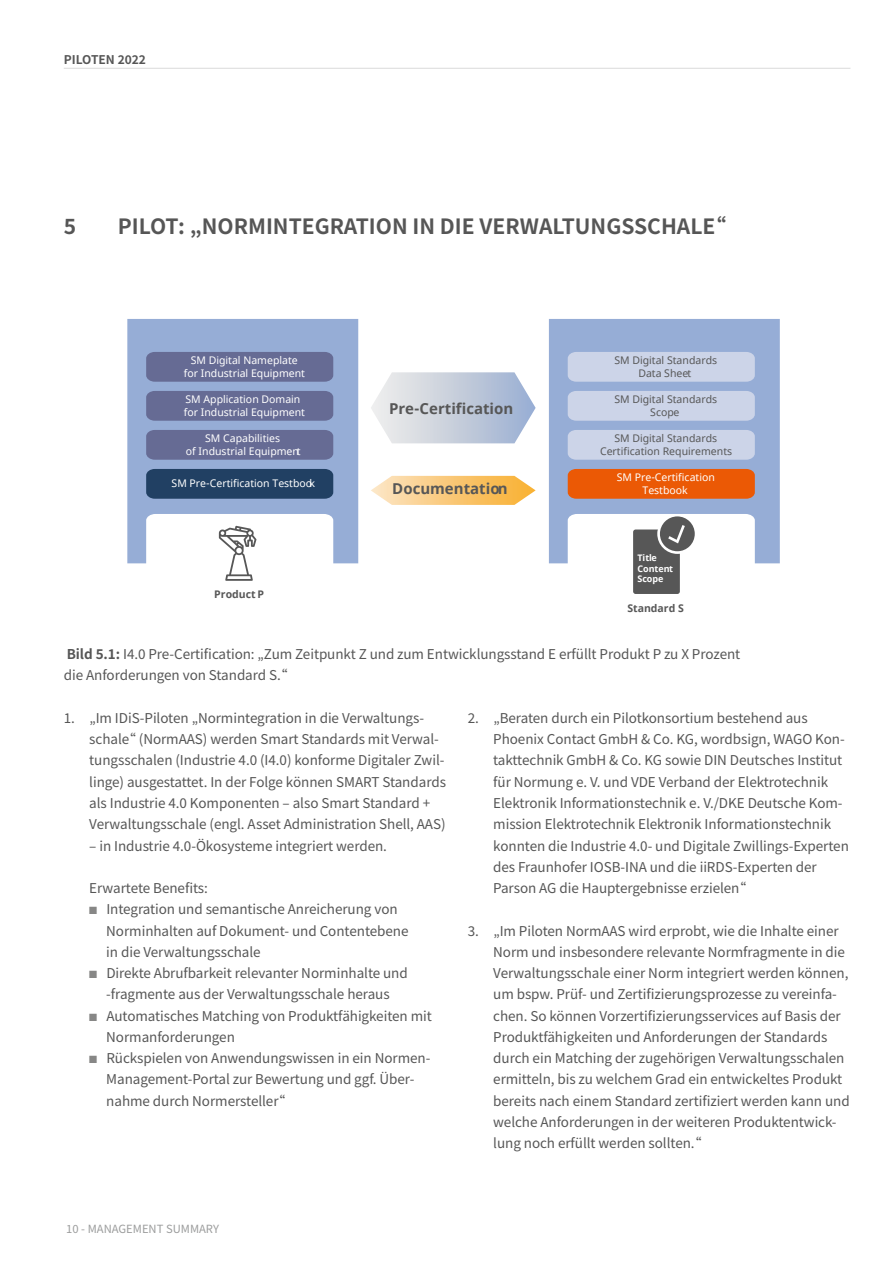
<style>
.page{position:relative;width:893px;height:1263px;background:#fff}
.page>*{position:absolute;margin:0;border:0;box-sizing:border-box;transform-origin:0 0}
._03_1_Titel_H3_14_EI{font:700 21px "Noto Sans TC";color:#565656}
.t1{font:700 15px "Noto Sans";color:#575757}
._06_Fließtext{font:13.5px/21.3px "Noto Sans TC";letter-spacing:-.005em;color:#565656}
._05_KAPITEL_INKS{font:700 12px "Noto Sans TC";color:#565656}
.MASTER_Seitenzahlen{font:11.25px "Noto Sans TC";color:#9c9d9d}
.t2{font:10.5px/12.6px "Noto Sans";color:#fff;text-align:center}
.t3{font:10.5px/12.6px "Noto Sans";color:#575757;text-align:center}
.t4{font:700 10.5px "Noto Sans";color:#575757}
.t5{font:700 9px/10.8px "Noto Sans";color:#fff}
.s1{font-weight:700}
.s2{color:#878786}
</style>
<div class="page">
<svg style="left:127px;top:319px;width:231px;height:244px;fill:#96add6"></svg>
<img style="left:371px;top:372px;width:165px;height:71px">
<img style="left:371px;top:476px;width:165px;height:29px">
<div style="left:146px;top:352px;width:187px;height:30px;background:#666b94"></div>
<svg style="left:219px;top:526px;width:37px;height:55px"></svg>
<svg style="left:633px;top:563px;width:47px;height:31px"></svg>
<div style="left:146px;top:391px;width:187px;height:30px;background:#666b94"></div>
<div style="left:146px;top:430px;width:187px;height:30px;background:#666b94"></div>
<div style="left:146px;top:469px;width:187px;height:30px;background:#214063"></div>
<svg style="left:549px;top:319px;width:231px;height:244px;fill:#96add6"></svg>
<div style="left:568px;top:352px;width:187px;height:30px;background:#ccd4e8"></div>
<div style="left:568px;top:391px;width:187px;height:30px;background:#ccd4e8"></div>
<div style="left:568px;top:430px;width:187px;height:30px;background:#ccd4e8"></div>
<div style="left:568px;top:469px;width:187px;height:30px;background:#eb5905"></div>
<hr style="left:64px;top:68px;width:786px;height:1px;background:#dadada">
<p class="_05_KAPITEL_INKS" style="left:64px;top:53px;width:84px">PILOTEN 2022</p>
<p class="_03_1_Titel_H3_14_EI" style="left:64px;top:214px;width:14px">5</p>
<p class="_03_1_Titel_H3_14_EI" style="left:118px;top:214px;width:610px">PILOT: „NORMINTEGRATION IN DIE VERWALTUNGSSCHALE“</p>
<p class="t2" style="left:184px;top:354px;width:123px">SM Digital Nameplate for Industrial Equipment</p>
<p class="t2" style="left:184px;top:393px;width:123px;text-align:left">SM Application Domain for Industrial Equipment</p>
<p class="t2" style="left:186px;top:432px;width:116px">SM Capabilities<br>of Industrial Equipment</p>
<p class="t2" style="left:172px;top:477px;width:145px">SM Pre-Certification Testbook</p>
<p class="t4" style="left:214px;top:587px;width:51px">Product P</p>
<p class="t1" style="left:389px;top:398px;width:126px">Pre-Certification</p>
<p class="t1" style="left:392px;top:478px;width:117px">Documentation</p>
<p class="t3" style="left:614px;top:354px;width:104px">SM Digital Standards<br>Data Sheet</p>
<p class="t3" style="left:614px;top:393px;width:104px">SM Digital Standards<br>Scope</p>
<p class="t3" style="left:600px;top:432px;width:134px">SM Digital Standards<br>Certification Requirements</p>
<p class="t2" style="left:617px;top:471px;width:100px">SM Pre-Certification<br>Testbook</p>
<p class="t5" style="left:637px;top:552px;width:37px">Title<br>Content<br>Scope</p>
<p class="t4" style="left:627px;top:600px;width:58px">Standard S</p>
<p class="_06_Fließtext" style="left:64px;top:644px;width:678px"><span class="s1">Bild 5.1:</span> I4.0 Pre-Certification: „Zum Zeitpunkt Z und zum Entwicklungsstand E erfüllt Produkt P zu X Prozent die Anforderungen von Standard S.“</p>
<p class="_06_Fließtext" style="left:89px;top:708px;width:358px;text-indent:-26px">1. „Im IDiS-Piloten „Normintegration in die Verwaltungs&shy;schale“ (NormAAS) werden Smart Standards mit Verwal&shy;tungsschalen (Industrie 4.0 (I4.0) konforme Digitaler Zwil&shy;linge) ausgestattet. In der Folge können SMART Standards als Industrie 4.0 Komponenten – also Smart Standard + Verwaltungsschale (engl. Asset Administration Shell, AAS)</p>
<p class="_06_Fließtext" style="left:89px;top:835px;width:299px">– in Industrie 4.0-Ökosysteme integriert werden.</p>
<p class="_06_Fließtext" style="left:89px;top:878px;width:120px">Erwartete Benefits:</p>
<p class="_06_Fließtext" style="left:106px;top:899px;width:304px;text-indent:-17px"><span class="s2">■</span> Integration und semantische Anreicherung von<br>Norminhalten auf Dokument- und Contentebene in die Verwaltungsschale</p>
<p class="_06_Fließtext" style="left:89px;top:963px;width:320px;text-align:center"><span class="s2">■</span> Direkte Abrufbarkeit relevanter Norminhalte und -fragmente aus der Verwaltungsschale heraus</p>
<p class="_06_Fließtext" style="left:106px;top:1005px;width:327px;text-indent:-17px"><span class="s2">■</span> Automatisches Matching von Produktfähigkeiten mit<br>Normanforderungen</p>
<p class="_06_Fließtext" style="left:106px;top:1048px;width:326px;text-indent:-17px"><span class="s2">■</span> Rückspielen von Anwendungswissen in ein Normen-<br>Management-Portal zur Bewertung und ggf. Über&shy;nahme durch Normersteller“</p>
<p class="_06_Fließtext" style="left:493px;top:708px;width:357px;text-indent:-26px">2. „Beraten durch ein Pilotkonsortium bestehend aus Phoenix Contact GmbH &amp; Co. KG, wordbsign, WAGO Kon&shy;takttechnik GmbH &amp; Co. KG sowie DIN Deutsches Institut für Normung e. V. und VDE Verband der Elektrotechnik Elektronik Informationstechnik e. V./DKE Deutsche Kom&shy;mission Elektrotechnik Elektronik Informationstechnik konnten die Industrie 4.0- und Digitale Zwillings-Experten des Fraunhofer IOSB-INA und die iiRDS-Experten der Parson AG die Hauptergebnisse erzielen“</p>
<p class="_06_Fließtext" style="left:493px;top:920px;width:358px;text-indent:-26px">3. „Im Piloten NormAAS wird erprobt, wie die Inhalte einer Norm und insbesondere relevante Normfragmente in die Verwaltungsschale einer Norm integriert werden können, um bspw. Prüf- und Zertifizierungsprozesse zu vereinfa&shy;chen. So können Vorzertifizierungsservices auf Basis der Produktfähigkeiten und Anforderungen der Standards durch ein Matching der zugehörigen Verwaltungsschalen ermitteln, bis zu welchem Grad ein entwickeltes Produkt bereits nach einem Standard zertifiziert werden kann und welche Anforderungen in der weiteren Produktentwick&shy;lung noch erfüllt werden sollten.“</p>
<p class="MASTER_Seitenzahlen" style="left:66px;top:1223px;width:154px">10 - MANAGEMENT SUMMARY</p>
</div>
